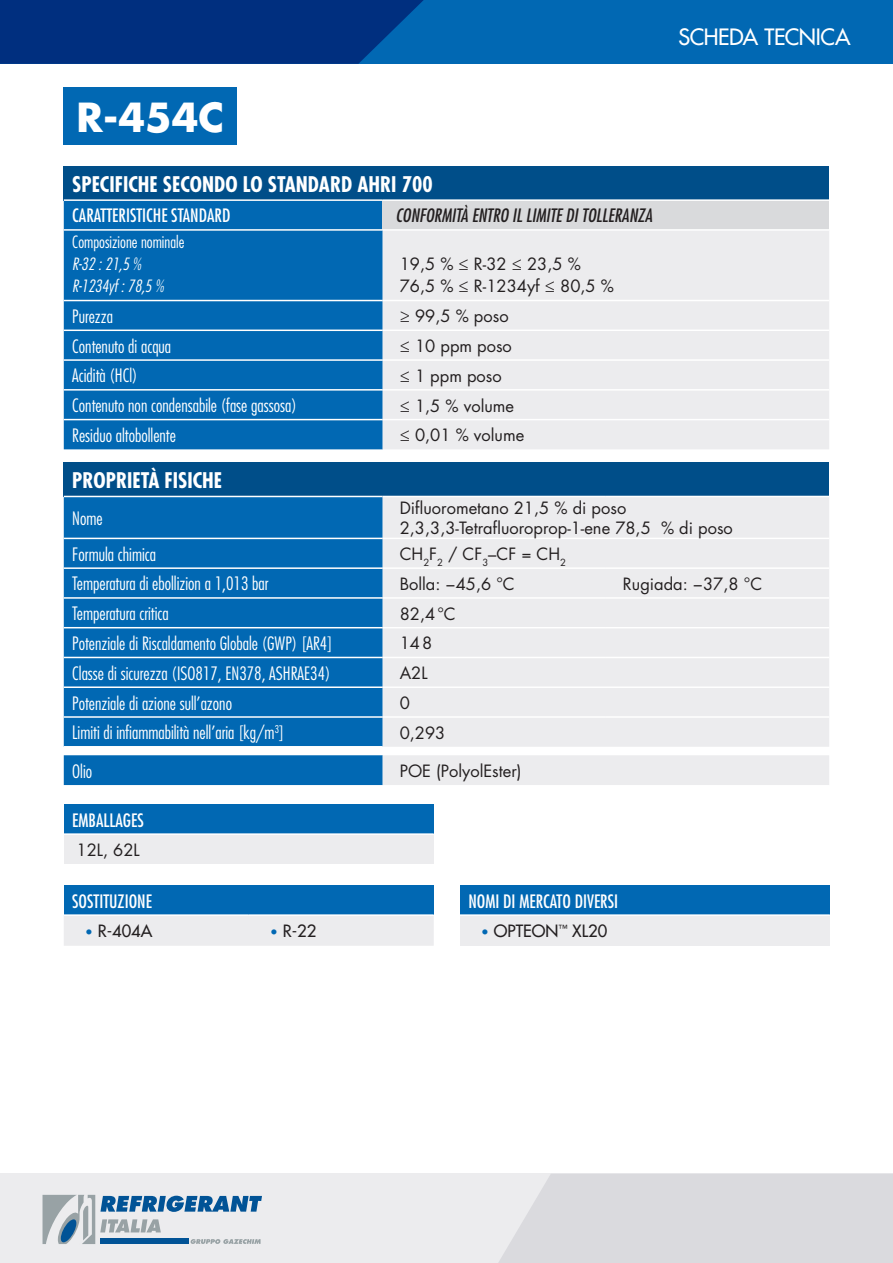
<style>
.page{position:relative;width:893px;height:1263px;background:#fff}
.page>*{position:absolute;margin:0;border:0;box-sizing:border-box;transform-origin:0 0}
.t1{font:700 39px "Futura Std";color:#fff}
.t2{font:500 21.9px "Futura Std";letter-spacing:-.02em;color:#fff}
.t3{font:700 condensed 21px "Futura Std";color:#fff}
.t4{font:300 condensed 18px "Futura Std";color:#fff}
.t5{font:condensed 18px "Futura Std";color:#fff}
.t6{font:italic condensed 18px "Futura Std";color:#231f20}
.t7{font:16.5px/19.8px "Futura Std";color:#231f20}
.t8{font:italic 300 condensed 16.5px "Futura Std";color:#fff}
.t9{font:500 16.5px "Futura Std";color:#231f20}
.t10{font:300 condensed 16.5px "Futura Std";color:#fff}
.s1{font-weight:800;font-size:13.5px;color:#0168b3}
</style>
<div class="page">
<div style="left:0;top:0;width:893px;height:64px;background:#0168b3"></div>
<svg style="left:0;top:0;width:424px;height:64px"></svg>
<div style="left:64px;top:87px;width:173px;height:58px;background:#0168b3"></div>
<div style="left:0;top:1174px;width:893px;height:89px;background:#ececee"></div>
<div style="left:498px;top:1174px;width:395px;height:89px;background:#dadade"></div>
<svg style="left:43px;top:1195px;width:219px;height:49px"></svg>
<div style="left:64px;top:462px;width:765px;height:34px;background:#004e89"></div>
<div style="left:64px;top:497px;width:319px;height:288px;background:#0168b3"></div>
<div style="left:383px;top:497px;width:446px;height:288px;background:#ececee"></div>
<hr style="left:64px;top:538px;width:319px;height:1px;background:#fff">
<hr style="left:383px;top:538px;width:223px;height:1px;background:#fff">
<hr style="left:606px;top:538px;width:223px;height:1px;background:#fff">
<hr style="left:64px;top:567px;width:319px;height:2px;background:#fff">
<hr style="left:383px;top:567px;width:223px;height:2px;background:#fff">
<hr style="left:606px;top:567px;width:223px;height:2px;background:#fff">
<hr style="left:64px;top:597px;width:319px;height:2px;background:#fff">
<hr style="left:383px;top:597px;width:223px;height:2px;background:#fff">
<hr style="left:606px;top:597px;width:223px;height:2px;background:#fff">
<hr style="left:64px;top:627px;width:319px;height:1px;background:#fff">
<hr style="left:383px;top:627px;width:223px;height:1px;background:#fff">
<hr style="left:606px;top:627px;width:223px;height:1px;background:#fff">
<hr style="left:64px;top:657px;width:319px;height:1px;background:#fff">
<hr style="left:383px;top:657px;width:223px;height:1px;background:#fff">
<hr style="left:606px;top:657px;width:223px;height:1px;background:#fff">
<hr style="left:64px;top:686px;width:319px;height:2px;background:#fff">
<hr style="left:383px;top:686px;width:223px;height:2px;background:#fff">
<hr style="left:606px;top:686px;width:223px;height:2px;background:#fff">
<hr style="left:64px;top:716px;width:319px;height:2px;background:#fff">
<hr style="left:383px;top:716px;width:223px;height:2px;background:#fff">
<hr style="left:606px;top:716px;width:223px;height:2px;background:#fff">
<hr style="left:64px;top:746px;width:319px;height:1px;background:#fff">
<div style="left:64px;top:166px;width:765px;height:34px;background:#004e89"></div>
<div style="left:64px;top:201px;width:319px;height:248px;background:#0168b3"></div>
<div style="left:383px;top:200px;width:446px;height:30px;background:#d9dadc"></div>
<div style="left:383px;top:231px;width:446px;height:218px;background:#ececee"></div>
<hr style="left:64px;top:229px;width:319px;height:2px;background:#fff">
<hr style="left:64px;top:300px;width:319px;height:1px;background:#fff">
<hr style="left:64px;top:330px;width:319px;height:1px;background:#fff">
<hr style="left:64px;top:359px;width:319px;height:2px;background:#fff">
<hr style="left:64px;top:389px;width:319px;height:2px;background:#fff">
<hr style="left:64px;top:419px;width:319px;height:1px;background:#fff">
<hr style="left:383px;top:229px;width:446px;height:2px;background:#fff">
<hr style="left:383px;top:300px;width:446px;height:1px;background:#fff">
<hr style="left:383px;top:330px;width:446px;height:1px;background:#fff">
<hr style="left:383px;top:359px;width:446px;height:2px;background:#fff">
<hr style="left:383px;top:389px;width:446px;height:2px;background:#fff">
<hr style="left:383px;top:419px;width:446px;height:1px;background:#fff">
<hr style="left:64px;top:199px;width:319px;height:2px;background:#fff">
<hr style="left:383px;top:199px;width:446px;height:2px;background:#fff">
<div style="left:64px;top:885px;width:370px;height:30px;background:#0168b3"></div>
<div style="left:64px;top:916px;width:370px;height:30px;background:#ececee"></div>
<hr style="left:64px;top:914px;width:185px;height:2px;background:#fff">
<hr style="left:249px;top:914px;width:185px;height:2px;background:#fff">
<div style="left:460px;top:885px;width:370px;height:30px;background:#0168b3"></div>
<div style="left:460px;top:915px;width:370px;height:31px;background:#ececee"></div>
<hr style="left:460px;top:914px;width:370px;height:2px;background:#fff">
<div style="left:64px;top:804px;width:370px;height:30px;background:#0168b3"></div>
<div style="left:64px;top:834px;width:370px;height:30px;background:#ececee"></div>
<hr style="left:64px;top:833px;width:370px;height:2px;background:#fff">
<h1 class="t1" style="left:77px;top:92px;width:149px">R-454C</h1>
<p class="t3" style="left:72px;top:171px;width:362px">SPECIFICHE SECONDO LO STANDARD AHRI 700</p>
<p class="t5" style="left:72px;top:205px;width:160px">CARATTERISTICHE STANDARD</p>
<p class="t6" style="left:395px;top:205px;width:258px">CONFORMITÀ ENTRO IL LIMITE DI TOLLERANZA</p>
<p class="t10" style="left:72px;top:232px;width:114px">Composizione nominale</p>
<p class="t8" style="left:72px;top:254px;width:70px">R-32 : 21,5 %</p>
<p class="t7" style="left:400px;top:254px;width:183px">19,5 % ≤ R-32 ≤ 23,5 %</p>
<p class="t8" style="left:72px;top:276px;width:93px">R-1234yf : 78,5 %</p>
<p class="t7" style="left:400px;top:276px;width:216px">76,5 % ≤ R-1234yf ≤ 80,5 %</p>
<p class="t4" style="left:72px;top:306px;width:42px">Purezza</p>
<p class="t7" style="left:400px;top:306px;width:110px">≥ 99,5 % poso</p>
<p class="t4" style="left:72px;top:335px;width:100px">Contenuto di acqua</p>
<p class="t7" style="left:400px;top:336px;width:114px">≤ 10 ppm poso</p>
<p class="t4" style="left:72px;top:365px;width:67px">Acidità (HCl)</p>
<p class="t7" style="left:400px;top:366px;width:104px">≤ 1 ppm poso</p>
<p class="t4" style="left:72px;top:395px;width:226px">Contenuto non condensabile (fase gassosa)</p>
<p class="t7" style="left:400px;top:396px;width:116px">≤ 1,5 % volume</p>
<p class="t4" style="left:72px;top:425px;width:105px">Residuo altobollente</p>
<p class="t7" style="left:400px;top:425px;width:126px">≤ 0,01 % volume</p>
<p class="t2" style="left:678px;top:23px;width:173px">SCHEDA TECNICA</p>
<p class="t3" style="left:72px;top:467px;width:151px">PROPRIETÀ FISICHE</p>
<p class="t4" style="left:72px;top:508px;width:32px">Nome</p>
<p class="t7" style="left:400px;top:498px;width:335px">Difluorometano 21,5 % di poso<br>2,3,3,3-Tetrafluoroprop-1-ene 78,5 % di poso</p>
<p class="t4" style="left:72px;top:543px;width:85px">Formula chimica</p>
<p class="t7" style="left:400px;top:544px;width:168px">CH<sub>2</sub>F<sub>2</sub> / CF<sub>3</sub>–CF = CH<sub>2</sub></p>
<p class="t4" style="left:72px;top:573px;width:198px">Temperatura di ebollizion a 1,013 bar</p>
<p class="t7" style="left:400px;top:574px;width:117px">Bolla: −45,6 °C</p>
<p class="t7" style="left:623px;top:574px;width:141px">Rugiada: −37,8 °C</p>
<p class="t4" style="left:72px;top:603px;width:98px">Temperatura critica</p>
<p class="t7" style="left:400px;top:604px;width:58px">82,4°C</p>
<p class="t4" style="left:72px;top:633px;width:262px">Potenziale di Riscaldamento Globale (GWP) [AR4]</p>
<p class="t7" style="left:400px;top:634px;width:34px">148</p>
<p class="t4" style="left:72px;top:662px;width:260px">Classe di sicurezza (ISO817, EN378, ASHRAE34)</p>
<p class="t7" style="left:400px;top:663px;width:29px">A2L</p>
<p class="t4" style="left:72px;top:692px;width:161px">Potenziale di azione sull’azono</p>
<p class="t7" style="left:400px;top:693px;width:12px">0</p>
<p class="t4" style="left:72px;top:722px;width:214px">Limiti di infiammabilità nell’aria [kg/m<sup>3</sup>]</p>
<p class="t7" style="left:400px;top:723px;width:47px">0,293</p>
<p class="t4" style="left:72px;top:760px;width:21px">Olio</p>
<p class="t7" style="left:400px;top:761px;width:123px">POE (PolyolEster)</p>
<p class="t5" style="left:72px;top:809px;width:73px">EMBALLAGES</p>
<p class="t7" style="left:77px;top:840px;width:65px">12L, 62L</p>
<p class="t5" style="left:72px;top:890px;width:81px">SOSTITUZIONE</p>
<p class="t9" style="left:85px;top:921px;width:69px"><span class="s1">•</span> R-404A</p>
<p class="t9" style="left:270px;top:921px;width:48px"><span class="s1">•</span> R-22</p>
<p class="t5" style="left:468px;top:890px;width:151px">NOMI DI MERCATO DIVERSI</p>
<p class="t9" style="left:481px;top:921px;width:128px"><span class="s1">•</span> OPTEON<sup>™</sup> XL20</p>
</div>
